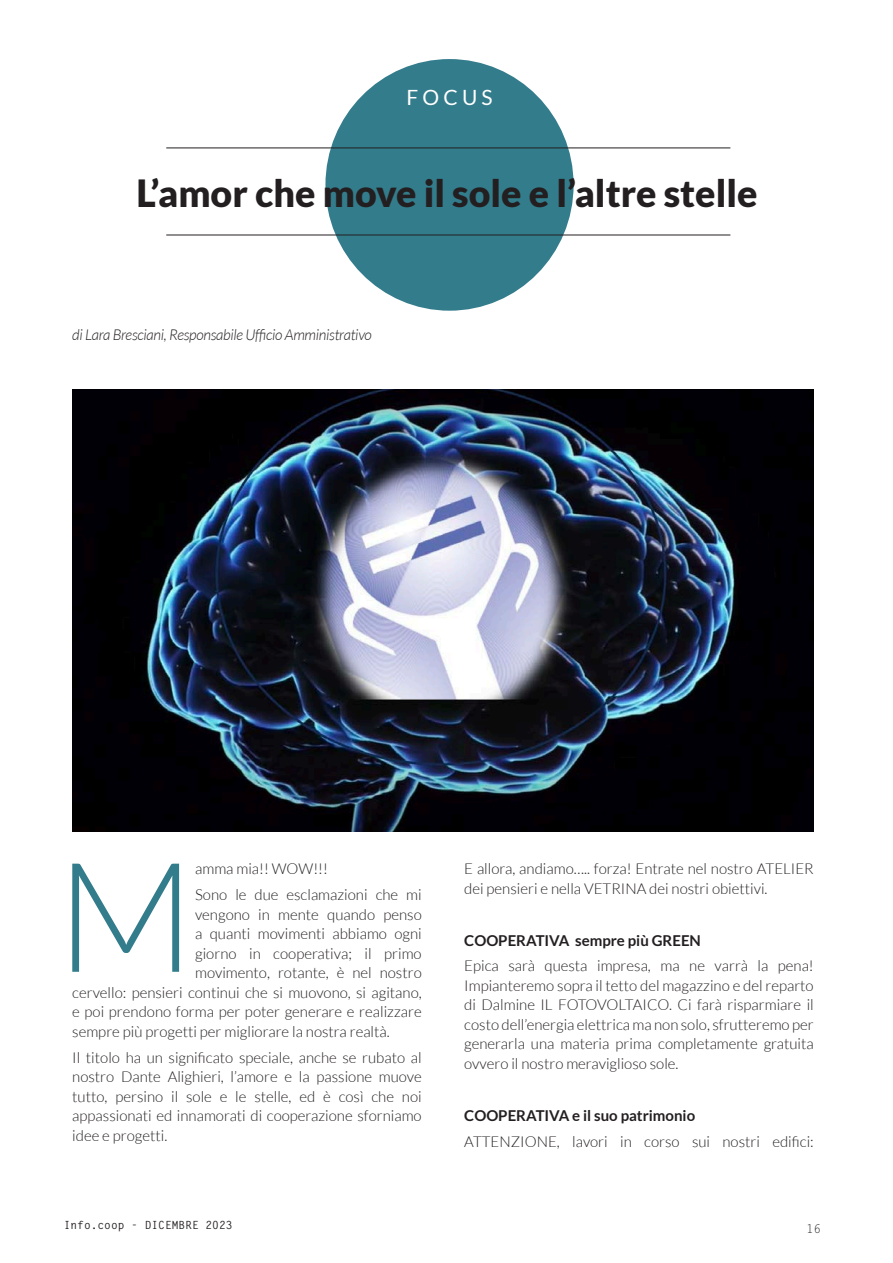
<style>
.page{position:relative;width:893px;height:1263px;background:#fff}
.page>*{position:absolute;margin:0;border:0;box-sizing:border-box;transform-origin:0 0}
.Corpo_del_testo{font:300 152.85px "Lato";color:#337c8c}
.Citazione_fuori_dal{font:900 37.5px "Lato";color:#231f20}
.Intestazione_sezione{font:21px "Lato";letter-spacing:.2em;color:#fff}
.Corpo_del_testo-2{font:300 15px/19.5px "Lato";color:#231f20;text-align:justify}
.Corpo_del_testo-3{font:700 15px "Lato";color:#231f20}
.Corpo_del_testo-4{font:italic 300 15px "Lato";letter-spacing:-.02em;color:#231f20}
.t1{font:12px "Letter Gothic Std";color:#231f20}
.t2{font:700 11.25px "Letter Gothic Std";color:#231f20}
</style>
<div class="page">
<div style="left:325px;top:59px;width:249px;height:252px;background:#337c8c;border-radius:50%"></div>
<hr style="left:166px;top:235px;width:564px;height:1px;background:#231f20">
<hr style="left:166px;top:148px;width:564px;height:1px;background:#231f20">
<img style="left:72px;top:389px;width:742px;height:442px">
<p class="Intestazione_sezione" style="left:406px;top:86px;width:88px">FOCUS</p>
<p class="Citazione_fuori_dal" style="left:136px;top:171px;width:623px">L’amor che move il sole e l’altre stelle</p>
<p class="Corpo_del_testo-4" style="left:72px;top:326px;width:301px">di Lara Bresciani, Responsabile Ufficio Amministrativo</p>
<p class="Corpo_del_testo" style="left:56px;top:835px;width:140px">M</p>
<p class="Corpo_del_testo-2" style="left:195px;top:859px;width:134px">amma mia!! WOW!!!</p>
<p class="Corpo_del_testo-2" style="left:195px;top:885px;width:228px">Sono le due esclamazioni che mi</p>
<p class="Corpo_del_testo-2" style="left:195px;top:904px;width:228px">vengono in mente quando penso</p>
<p class="Corpo_del_testo-2" style="left:195px;top:924px;width:228px">a quanti movimenti abbiamo ogni</p>
<p class="Corpo_del_testo-2" style="left:195px;top:943px;width:228px">giorno in cooperativa; il primo</p>
<p class="Corpo_del_testo-2" style="left:195px;top:963px;width:228px">movimento, rotante, è nel nostro</p>
<p class="Corpo_del_testo-2" style="left:72px;top:982px;width:351px">cervello: pensieri continui che si muovono, si agitano,</p>
<p class="Corpo_del_testo-2" style="left:72px;top:1002px;width:351px">e poi prendono forma per poter generare e realizzare</p>
<p class="Corpo_del_testo-2" style="left:72px;top:1021px;width:319px">sempre più progetti per migliorare la nostra realtà.</p>
<p class="Corpo_del_testo-2" style="left:72px;top:1047px;width:351px">Il titolo ha un significato speciale, anche se rubato al nostro Dante Alighieri, l’amore e la passione muove tutto, persino il sole e le stelle, ed è così che noi appassionati ed innamorati di cooperazione sforniamo idee e progetti.</p>
<p class="Corpo_del_testo-2" style="left:464px;top:859px;width:351px">E allora, andiamo….. forza! Entrate nel nostro ATELIER dei pensieri e nella VETRINA dei nostri obiettivi.</p>
<p class="Corpo_del_testo-3" style="left:464px;top:931px;width:238px">COOPERATIVA sempre più GREEN</p>
<p class="Corpo_del_testo-2" style="left:464px;top:956px;width:351px">Epica sarà questa impresa, ma ne varrà la pena!<br>Impianteremo sopra il tetto del magazzino e del reparto di Dalmine IL FOTOVOLTAICO. Ci farà risparmiare il costo dell’energia elettrica ma non solo, sfrutteremo per generarla una materia prima completamente gratuita ovvero il nostro meraviglioso sole.</p>
<p class="Corpo_del_testo-3" style="left:464px;top:1106px;width:232px">COOPERATIVA e il suo patrimonio</p>
<p class="Corpo_del_testo-2" style="left:464px;top:1131px;width:351px">ATTENZIONE, lavori in corso sui nostri edifici:</p>
<p class="t2" style="left:64px;top:1218px;width:170px">Info.coop - DICEMBRE 2023</p>
<p class="t1" style="left:807px;top:1221px;width:16px">16</p>
</div>
